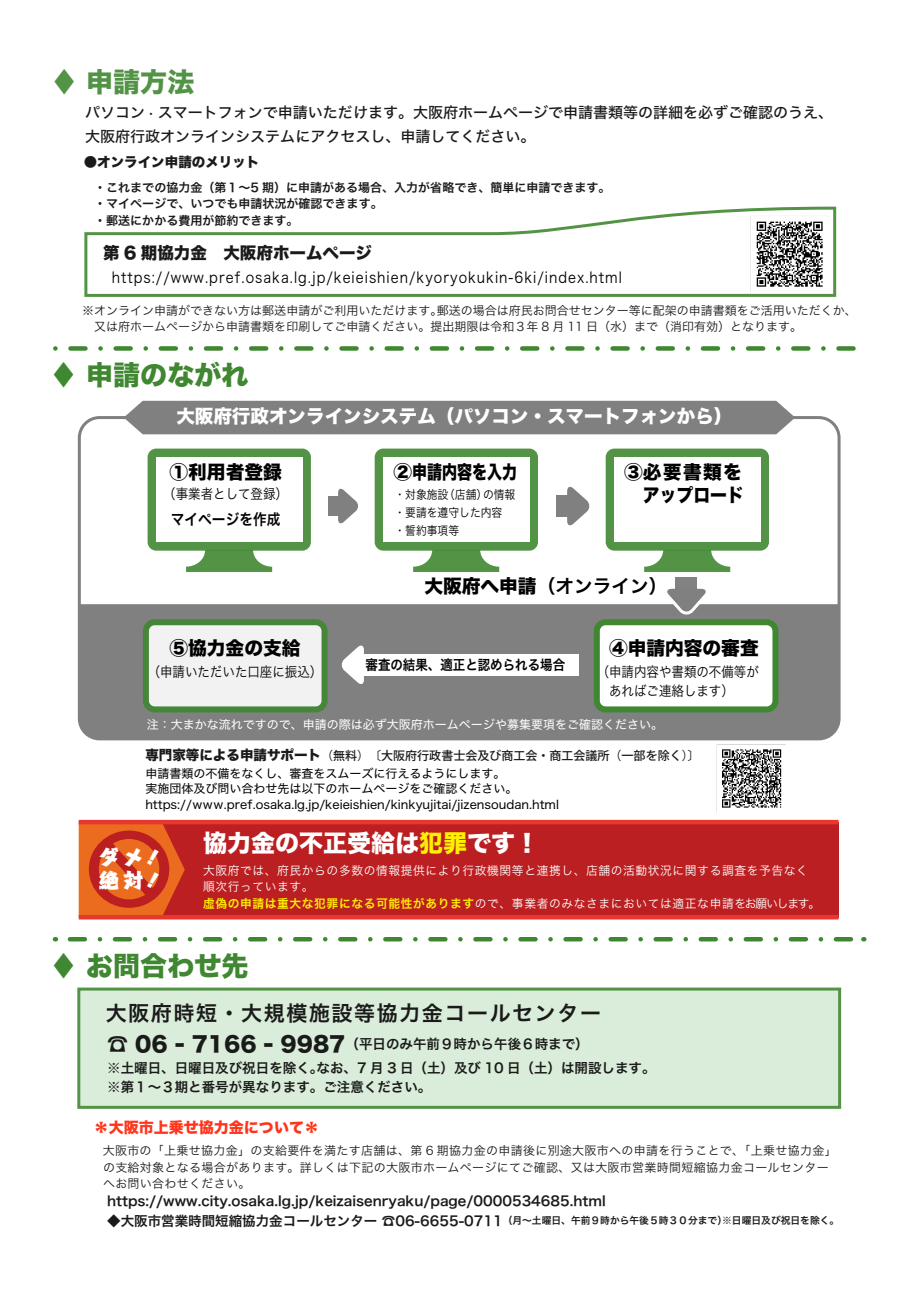
<style>
.page{position:relative;width:919px;height:1289px;background:#fff}
.page>*{position:absolute;margin:0;border:0;box-sizing:border-box;transform-origin:0 0}
.t1{font:27px "Hira Kaku Std W8";color:#408731}
.t2{font:24px "Hira Kaku Std N W8";color:#fff}
.t3{font:21px "Hira Kaku Pro N W6";letter-spacing:.075em;color:#1a1a1a}
.t4{font:800 20.25px "Harucraft Std";color:#fff}
.t5{font:18.75px/22.8px "Hira Kaku Std W8";color:#000;text-align:right}
.t6{font:18.75px "Hira Kaku Std W6";color:#000}
.t7{font:18.6px "Hira Kaku Std W8";color:#fff}
.t8{font:16.5px "Hira Kaku Std N W8";color:#1a1a1a}
.t9{font:15.3px "Hira Kaku Std W6";color:#000;scale:.9 1}
.t10{font:15px/24px "Hira Kaku Pro N W5";color:#1a1a1a}
.t11{font:15px "Hira Kaku Pro N W3";letter-spacing:.075em;color:#000;scale:.9 1}
.t12{font:15px "Hira Kaku Std N W8";color:rgb(255 30 0/.9)}
.t13{font:13.8px/18.5px "Hira Kaku Std W3";color:#000;scale:.9 1}
.t14{font:13.8px "Hira Kaku Std W6";color:#000;scale:.9 1}
.t15{font:13.5px/23.2px "Hira Kaku Pro N W6";color:#1a1a1a}
.t16{font:13.5px "Hira Kaku Std N W8";color:#1a1a1a}
.t17{font:12px/16.5px "Hira Kaku Pro N W3";letter-spacing:.025em;color:#1a1a1a}
.t18{font:12px/15.8px "Hira Kaku Pro N W4";color:#000}
.t19{font:12px/16.5px "Hira Kaku Pro N W3";color:#1a1a1a}
.t20{font:12px/16.5px "Hira Kaku Std W3";letter-spacing:.05em;color:#fff}
.t21{font:12px/16.5px "Hira Kaku Pro N W6";color:#1a1a1a}
.t22{font:500 12px "Koz Go Pr 6 N";color:#1a1a1a}
.t23{font:12px "Hira Kaku Pro N W4";color:#fff}
.t24{font:12px/18px "Hira Kaku Std W3";color:#000;scale:.9 1}
.t25{font:9.75px "Hira Kaku Pro N W6";color:#1a1a1a}
.s1{font-family:"Hira Kaku Std W8"}
.s2{font-family:"Hira Kaku Std N W8";font-weight:400;font-size:13.5px}
.s3{color:#fff000}
.s4{font-family:"Hira Kaku Std W6";color:#fff000}
.s5{font-family:"Hira Kaku Std N W8";font-size:21px}
.s6{font-size:13.5px}
</style>
<div class="page">
<div style="left:79px;top:604px;width:759px;height:135px;background:#808080"></div>
<img style="left:716px;top:744px;width:69px;height:68px">
<div style="left:77px;top:987px;width:764px;height:121px;background:#d6ebd6;border:3px solid #408731"></div>
<svg style="left:55px;top:346px;width:801px;height:5px"></svg>
<svg style="left:70px;top:937px;width:17px;height:4px"></svg>
<svg style="left:100px;top:937px;width:754px;height:4px"></svg>
<div style="left:328px;top:496px;width:19px;height:20px;background:#808080"></div>
<svg style="left:338px;top:488px;width:20px;height:36px"></svg>
<div style="left:555px;top:495px;width:22px;height:22px;background:#808080"></div>
<svg style="left:567px;top:486px;width:23px;height:40px"></svg>
<div style="left:355px;top:654px;width:223px;height:21px;background:#fff"></div>
<svg style="left:341px;top:644px;width:23px;height:41px"></svg>
<div style="left:147px;top:448px;width:164px;height:102px;background:#539346;border-radius:9px"></div>
<div style="left:156px;top:457px;width:146px;height:85px;background:#fff"></div>
<svg style="left:186px;top:550px;width:86px;height:22px"></svg>
<div style="left:374px;top:448px;width:164px;height:102px;background:#539346;border-radius:9px"></div>
<div style="left:383px;top:457px;width:146px;height:85px;background:#fff"></div>
<svg style="left:413px;top:550px;width:86px;height:22px"></svg>
<div style="left:605px;top:448px;width:164px;height:102px;background:#539346;border-radius:9px"></div>
<div style="left:614px;top:457px;width:146px;height:85px;background:#fff"></div>
<svg style="left:644px;top:550px;width:86px;height:22px"></svg>
<div style="left:596px;top:622px;width:179px;height:87px;background:#fff;border-radius:9px"></div>
<div style="left:593px;top:619px;width:185px;height:93px;border:6px solid #408731;border-radius:9px"></div>
<div style="left:146px;top:622px;width:178px;height:87px;background:#f2f2f2;border-radius:9px"></div>
<div style="left:143px;top:619px;width:184px;height:93px;border:6px solid #408731;border-radius:9px"></div>
<svg style="left:659px;top:588px;width:55px;height:30px"></svg>
<div style="left:124px;top:401px;width:671px;height:33px;background:#808080"></div>
<div style="left:675px;top:577px;width:22px;height:12px;background:#828282"></div>
<div style="left:79px;top:822px;width:759px;height:95px;background:#bb1f21"></div>
<hr style="left:79px;top:915px;width:759px;height:4px;background:#e7372f">
<div style="left:79px;top:819px;width:759px;height:5px;background:#e7372f"></div>
<svg style="left:84px;top:207px;width:752px;height:90px"></svg>
<svg style="left:79px;top:824px;width:106px;height:91px"></svg>
<h1 class="t1" style="left:50px;top:67px;width:145px">♦ 申請方法</h1>
<p class="t10" style="left:85px;top:99px;width:749px">パソコン · スマートフォンで申請いただけます。大阪府ホームページで申請書類等の詳細を必ずご確認のうえ、大阪府行政オンラインシステムにアクセスし、申請してください。</p>
<p class="t16" style="left:84px;top:155px;width:177px">●オンライン申請のメリット</p>
<p class="t21" style="left:94px;top:178px;width:518px">・これまでの協力金（第１～5 期）に申請がある場合、入力が省略でき、簡単に申請できます。・マイページで、いつでも申請状況が確認できます。<br>・郵送にかかる費用が節約できます。</p>
<p class="t8" style="left:70px;top:243px;width:303px">　　第 6 期協力金　大阪府ホームページ</p>
<p class="t11" style="left:97px;top:264px;width:584px">　https://www.pref.osaka.lg.jp/keieishien/kyoryokukin-6ki/index.html</p>
<p class="t19" style="left:94px;top:301px;width:764px;text-indent:-12px">※オンライン申請ができない方は郵送申請がご利用いただけます。郵送の場合は府民お問合せセンター等に配架の申請書類をご活用いただくか、又は府ホームページから申請書類を印刷してご申請ください。提出期限は令和３年 8 月 11 日（水）まで（消印有効）となります。</p>
<h1 class="t1" style="left:50px;top:360px;width:199px">♦ 申請のながれ</h1>
<h3 class="t7" style="left:176px;top:406px;width:557px">大阪府行政オンラインシステム（パソコン・スマートフォンから）</h3>
<h3 class="t5" style="left:169px;top:461px;width:114px">①利用者登録</h3>
<p class="t13" style="left:163px;top:484px;width:140px">（事業者として登録）</p>
<p class="t9" style="left:171px;top:507px;width:123px">マイページを作成</p>
<h3 class="t5" style="left:169px;top:637px;width:132px">⑤協力金の支給</h3>
<p class="t13" style="left:148px;top:662px;width:195px">（申請いただいた口座に振込）</p>
<h3 class="t5" style="left:393px;top:461px;width:125px">②申請内容を入力</h3>
<p class="t24" style="left:394px;top:485px;width:136px">・対象施設（店舗）の情報・要請を遵守した内容・誓約事項等</p>
<h3 class="t5" style="left:624px;top:461px;width:121px">③必要書類をアップロード</h3>
<h3 class="t6" style="left:424px;top:571px;width:245px"><span class="s1">大阪府へ申請</span>（オンライン）</h3>
<p class="t14" style="left:365px;top:654px;width:223px">審査の結果、適正と認められる場合</p>
<h3 class="t5" style="left:609px;top:637px;width:151px">④申請内容の審査</h3>
<p class="t13" style="left:603px;top:662px;width:175px;text-indent:-6px">（申請内容や書類の不備等が　あればご連絡します）</p>
<p class="t23" style="left:147px;top:713px;width:518px">注：大まかな流れですので、申請の際は必ず大阪府ホームページや募集要項をご確認ください。</p>
<p class="t22" style="left:145px;top:748px;width:556px"><span class="s2">専門家等による申請サポート</span>（無料）〔大阪府行政書士会及び商工会・商工会議所（一部を除く）〕</p>
<p class="t18" style="left:145px;top:764px;width:415px">申請書類の不備をなくし、審査をスムーズに行えるようにします。<br>実施団体及び問い合わせ先は以下のホームページをご確認ください。https://www.pref.osaka.lg.jp/keieishien/kinkyujitai/jizensoudan.html</p>
<h3 class="t4" style="left:99px;top:841px;width:46px">ダメ</h3>
<h3 class="t4" style="left:99px;top:864px;width:46px">絶対</h3>
<h2 class="t2" style="left:203px;top:830px;width:337px">協力金の不正受給は<span class="s3">犯罪</span>です！</h2>
<p class="t20" style="left:203px;top:861px;width:618px">大阪府では、府民からの多数の情報提供により行政機関等と連携し、店舗の活動状況に関する調査を予告なく順次行っています。<br><span class="s4">虚偽の申請は重大な犯罪になる可能性があります</span>ので、事業者のみなさまにおいては適正な申請をお願いします。</p>
<h1 class="t1" style="left:50px;top:951px;width:199px">♦ お問合わせ先</h1>
<h3 class="t3" style="left:106px;top:993px;width:497px">大阪府時短・大規模施設等協力金コールセンター</h3>
<p class="t15" style="left:107px;top:1032px;width:550px"><span class="s5">☎ 06 - 7166 - 9987</span>（平日のみ午前９時から午後６時まで）<br>※土曜日、日曜日及び祝日を除く。なお、7 月 3 日（土）及び 10 日（土）は開設します。</p>
<p class="t15" style="left:107px;top:1074px;width:325px">※第１～３期と番号が異なります。ご注意ください。</p>
<p class="t12" style="left:94px;top:1118px;width:227px">＊大阪市上乗せ協力金について＊</p>
<p class="t17" style="left:91px;top:1141px;width:747px;text-indent:12px">大阪市の「上乗せ協力金」の支給要件を満たす店舗は、第 6 期協力金の申請後に別途大阪市への申請を行うことで、「上乗せ協力金」　の支給対象となる場合があります。詳しくは下記の大阪市ホームページにてご確認、又は大阪市営業時間短縮協力金コールセンター　へお問い合わせください。</p>
<p class="t15" style="left:107px;top:1188px;width:500px">https://www.city.osaka.lg.jp/keizaisenryaku/page/0000534685.html</p>
<p class="t25" style="left:107px;top:1211px;width:733px"><span class="s6">◆大阪市営業時間短縮協力金コールセンター ☎06-6655-0711</span>（月～土曜日、午前９時から午後５時３０分まで）※日曜日及び祝日を除く。</p>
</div>
